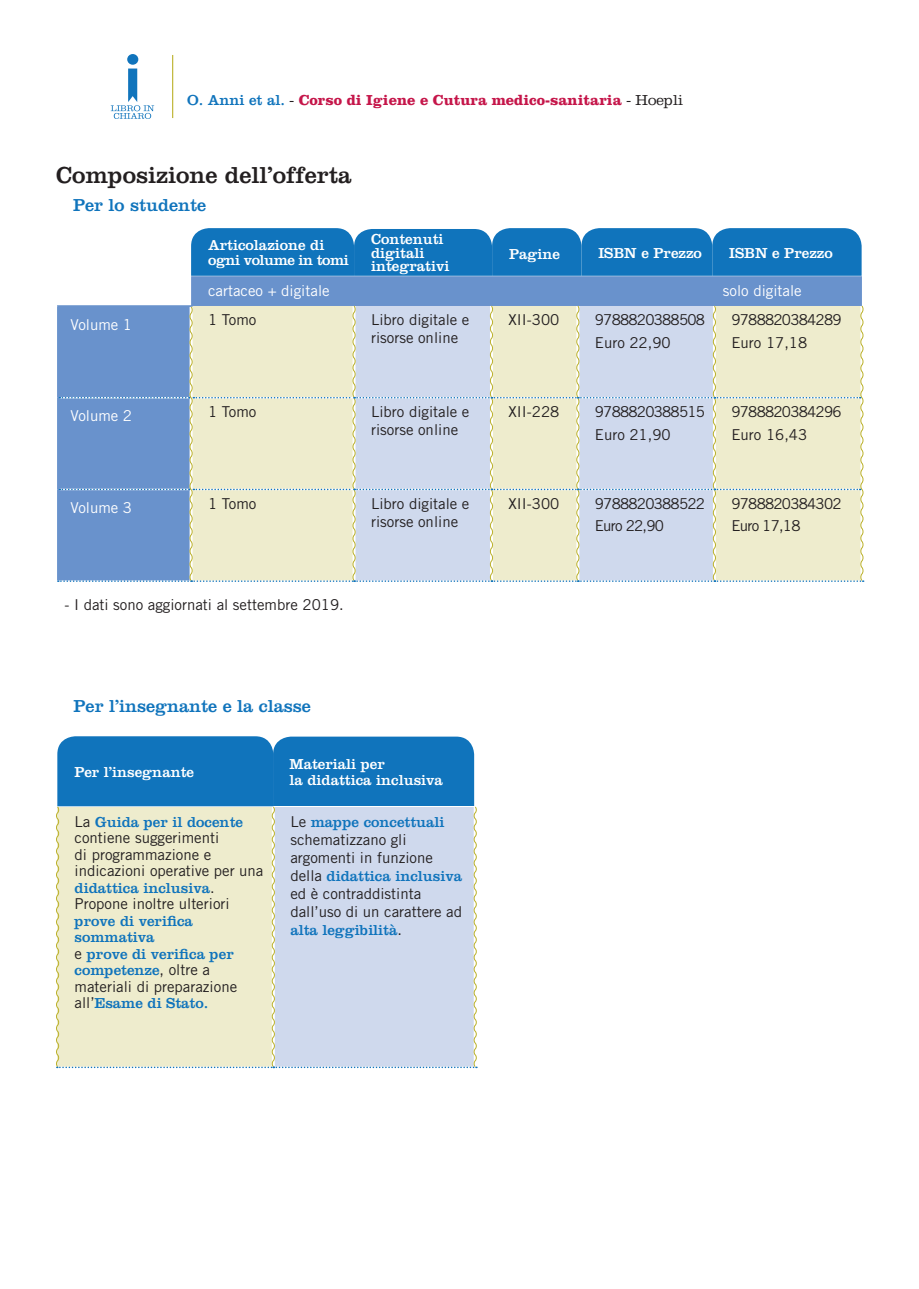
<style>
.page{position:relative;width:919px;height:1289px;background:#fff}
.page>*{position:absolute;margin:0;border:0;box-sizing:border-box;transform-origin:0 0}
.t1{font:24px "Clarendon";color:#231f20}
.t2{font:18px "Clarendon";color:#1074bc}
.t3{font:15px/18px "Trade Gothic LT Std";color:#231f20}
.t4{font:15px/16.5px "Clarendon";color:#1074bc}
.t5{font:15px/13.5px "Clarendon";color:#fff}
.t6{font:15px "Trade Gothic LT Std";letter-spacing:-.05em;color:#231f20}
.t7{font:700 15px "Clarendon";color:#c5164a}
.t8{font:15px "Trade Gothic LT Std";color:#fff}
.t9{font:15px "Clarendon";letter-spacing:-.03em;color:#fff}
.s1{font-weight:400;color:#1074bc}
.s2{font-weight:300;color:#231f20}
.s3{font-family:"Clarendon";color:#1074bc}
.s4{font-family:"Trade Gothic LT Std";color:#231f20}
</style>
<div class="page">
<hr style="left:172px;top:55px;width:1px;height:63px;background:#bbb12a">
<div style="left:127px;top:54px;width:11px;height:11px;background:#1074bc;border-radius:50%"></div>
<svg style="left:111px;top:68px;width:43px;height:51px"></svg>
<div style="left:191px;top:228px;width:670px;height:48px;background:#1074bc"></div>
<svg style="left:56px;top:736px;width:422px;height:332px;background:#b4cbd5"></svg>
<div style="left:191px;top:276px;width:670px;height:29px;background:#6992cc"></div>
<svg style="left:58px;top:305px;width:806px;height:277px;background:#cdd6d7"></svg>
<hr style="left:57px;top:305px;width:135px;height:2px;background:#6992cc">
<hr style="left:57px;top:307px;width:2px;height:91px;background:#6992cc">
<hr style="left:57px;top:398px;width:2px;height:91px;background:#6992cc">
<hr style="left:57px;top:489px;width:2px;height:91px;background:#6992cc">
<p class="t7" style="left:187px;top:91px;width:497px"><span class="s1">O. Anni et al.</span> <span class="s2">-</span> Corso di Igiene e Cutura medico-sanitaria <span class="s2">- Hoepli</span></p>
<p class="t1" style="left:56px;top:161px;width:297px">Composizione dell’offerta</p>
<p class="t2" style="left:73px;top:194px;width:135px">Per lo studente</p>
<p class="t5" style="left:208px;top:238px;width:118px">Articolazione di</p>
<p class="t9" style="left:208px;top:251px;width:142px">ogni volume in tomi</p>
<p class="t5" style="left:371px;top:232px;width:80px">Contenuti digitali integrativi</p>
<p class="t5" style="left:509px;top:247px;width:52px">Pagine</p>
<p class="t5" style="left:598px;top:246px;width:105px">ISBN e Prezzo</p>
<p class="t5" style="left:729px;top:246px;width:105px">ISBN e Prezzo</p>
<p class="t8" style="left:208px;top:281px;width:123px">cartaceo + digitale</p>
<p class="t8" style="left:722px;top:281px;width:80px">solo digitale</p>
<p class="t8" style="left:71px;top:315px;width:63px">Volume 1</p>
<p class="t3" style="left:208px;top:311px;width:50px">1 Tomo</p>
<p class="t3" style="left:371px;top:311px;width:100px">Libro digitale e risorse online</p>
<p class="t3" style="left:508px;top:311px;width:52px">XII-300</p>
<p class="t6" style="left:594px;top:311px;width:112px">9788820388508</p>
<p class="t3" style="left:594px;top:333px;width:77px">Euro 22,90</p>
<p class="t8" style="left:71px;top:407px;width:63px">Volume 2</p>
<p class="t3" style="left:208px;top:402px;width:50px">1 Tomo</p>
<p class="t3" style="left:371px;top:402px;width:100px">Libro digitale e risorse online</p>
<p class="t3" style="left:508px;top:402px;width:52px">XII-228</p>
<p class="t6" style="left:594px;top:402px;width:112px">9788820388515</p>
<p class="t3" style="left:594px;top:425px;width:77px">Euro 21,90</p>
<p class="t8" style="left:71px;top:498px;width:63px">Volume 3</p>
<p class="t3" style="left:208px;top:494px;width:50px">1 Tomo</p>
<p class="t3" style="left:371px;top:494px;width:100px">Libro digitale e risorse online</p>
<p class="t3" style="left:508px;top:494px;width:52px">XII-300</p>
<p class="t6" style="left:594px;top:494px;width:112px">9788820388522</p>
<p class="t3" style="left:594px;top:517px;width:71px">Euro 22,90</p>
<p class="t3" style="left:65px;top:595px;width:281px">- I dati sono aggiornati al settembre 2019.</p>
<p class="t6" style="left:731px;top:311px;width:112px">9788820384289</p>
<p class="t3" style="left:731px;top:333px;width:77px">Euro 17,18</p>
<p class="t6" style="left:731px;top:402px;width:112px">9788820384296</p>
<p class="t3" style="left:731px;top:425px;width:77px">Euro 16,43</p>
<p class="t6" style="left:731px;top:494px;width:112px">9788820384302</p>
<p class="t3" style="left:731px;top:517px;width:71px">Euro 17,18</p>
<p class="t2" style="left:74px;top:695px;width:238px">Per l’insegnante e la classe</p>
<p class="t5" style="left:74px;top:765px;width:121px">Per l’insegnante</p>
<p class="t3" style="left:75px;top:813px;width:190px;line-height:16.5px">La <span class="s3">Guida per il docente </span>contiene suggerimenti<br>di programmazione e indicazioni operative per una <span class="s3">didattica inclusiva</span>.</p>
<p class="t4" style="left:75px;top:896px;width:156px"><span class="s4">Propone inoltre ulteriori </span>prove di verifica sommativa</p>
<p class="t4" style="left:75px;top:945px;width:164px"><span class="s4">e</span> prove di verifica per competenze<span class="s4">, oltre a materiali di preparazione all’</span>Esame di Stato.</p>
<p class="t5" style="left:289px;top:757px;width:97px">Materiali per</p>
<p class="t5" style="left:289px;top:773px;width:155px">la didattica inclusiva</p>
<p class="t3" style="left:290px;top:812px;width:173px">Le <span class="s3">mappe concettuali </span>schematizzano gli argomenti in funzione della <span class="s3">didattica inclusiva </span>ed è contraddistinta dall’uso di un carattere ad <span class="s3">alta leggibilità</span>.</p>
</div>
